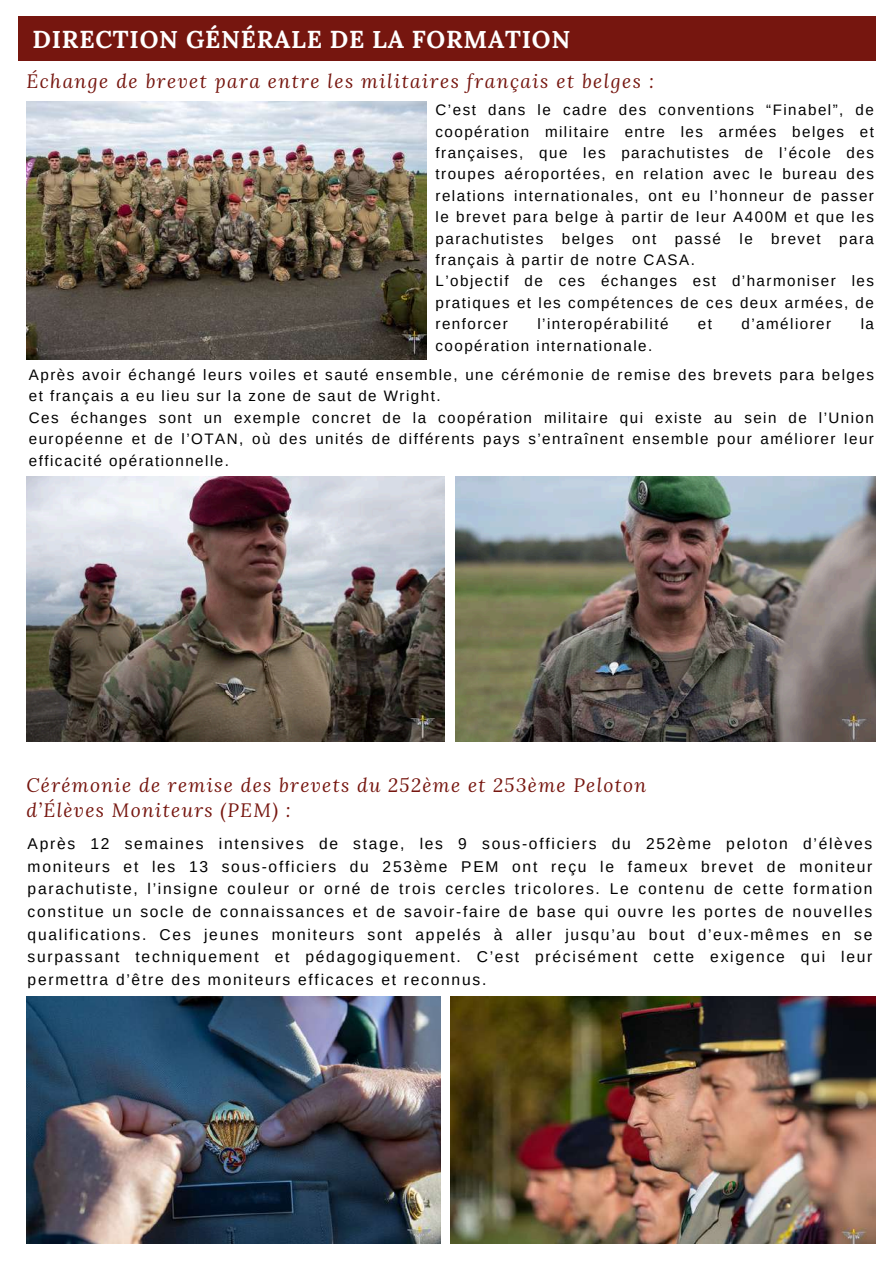
<style>
.page{position:relative;width:894px;height:1264px;background:#fff}
.page>*{position:absolute;margin:0;border:0;box-sizing:border-box;transform-origin:0 0}
.t1{font:700 24.45px "Lora";letter-spacing:.03em;color:#fff}
.t2{font:italic 19.2px/24.8px "Lora";letter-spacing:.07em;color:#76160f}
.t3{font:15.6px/22.5px "Arimo";letter-spacing:.11em;color:#000;text-align:justify}
.t4{font:15.15px/21.3px "Arimo";letter-spacing:.095em;color:#000}
</style>
<div class="page">
<div style="left:18px;top:17px;width:857px;height:44px;background:#76160f"></div>
<img style="left:26px;top:102px;width:400px;height:257px">
<img style="left:455px;top:476px;width:420px;height:265px">
<img style="left:26px;top:476px;width:418px;height:265px">
<img style="left:451px;top:996px;width:424px;height:247px">
<img style="left:26px;top:996px;width:414px;height:247px">
<h1 class="t1" style="left:32px;top:23px;width:539px">DIRECTION GÉNÉRALE DE LA FORMATION</h1>
<p class="t2" style="left:26px;top:69px;width:628px">Échange de brevet para entre les militaires français et belges :</p>
<p class="t4" style="left:435px;top:99px;width:440px">C’est dans le cadre des conventions “Finabel”, de coopération militaire entre les armées belges et françaises, que les parachutistes de l’école des troupes aéroportées, en relation avec le bureau des relations internationales, ont eu l’honneur de passer le brevet para belge à partir de leur A400M et que les parachutistes belges ont passé le brevet para français à partir de notre CASA.<br>L’objectif de ces échanges est d’harmoniser les pratiques et les compétences de ces deux armées, de renforcer</p>
<p class="t4" style="left:537px;top:313px;width:132px">l’interopérabilité</p>
<p class="t4" style="left:697px;top:313px;width:16px">et</p>
<p class="t4" style="left:741px;top:313px;width:91px">d’améliorer</p>
<p class="t4" style="left:860px;top:313px;width:15px">la</p>
<p class="t4" style="left:29px;top:330px;width:846px;line-height:29.5px;text-indent:406px">coopération internationale.<br>Après avoir échangé leurs voiles et sauté ensemble, une cérémonie de remise des brevets para belges</p>
<p class="t4" style="left:29px;top:385px;width:846px">et français a eu lieu sur la zone de saut de Wright.<br>Ces échanges sont un exemple concret de la coopération militaire qui existe au sein de l’Union européenne et de l’OTAN, où des unités de différents pays s’entraînent ensemble pour améliorer leur efficacité opérationnelle.</p>
<p class="t2" style="left:26px;top:772px;width:621px">Cérémonie de remise des brevets du 252ème et 253ème Peloton d’Élèves Moniteurs (PEM) :</p>
<p class="t3" style="left:28px;top:832px;width:846px">Après 12 semaines intensives de stage, les 9 sous-officiers du 252ème peloton d’élèves moniteurs et les 13 sous-officiers du 253ème PEM ont reçu le fameux brevet de moniteur parachutiste, l’insigne couleur or orné de trois cercles tricolores. Le contenu de cette formation constitue un socle de connaissances et de savoir-faire de base qui ouvre les portes de nouvelles qualifications. Ces jeunes moniteurs sont appelés à aller jusqu’au bout d’eux-mêmes en se surpassant techniquement et pédagogiquement. C’est précisément cette exigence qui leur permettra d’être des moniteurs efficaces et reconnus.</p>
</div>
